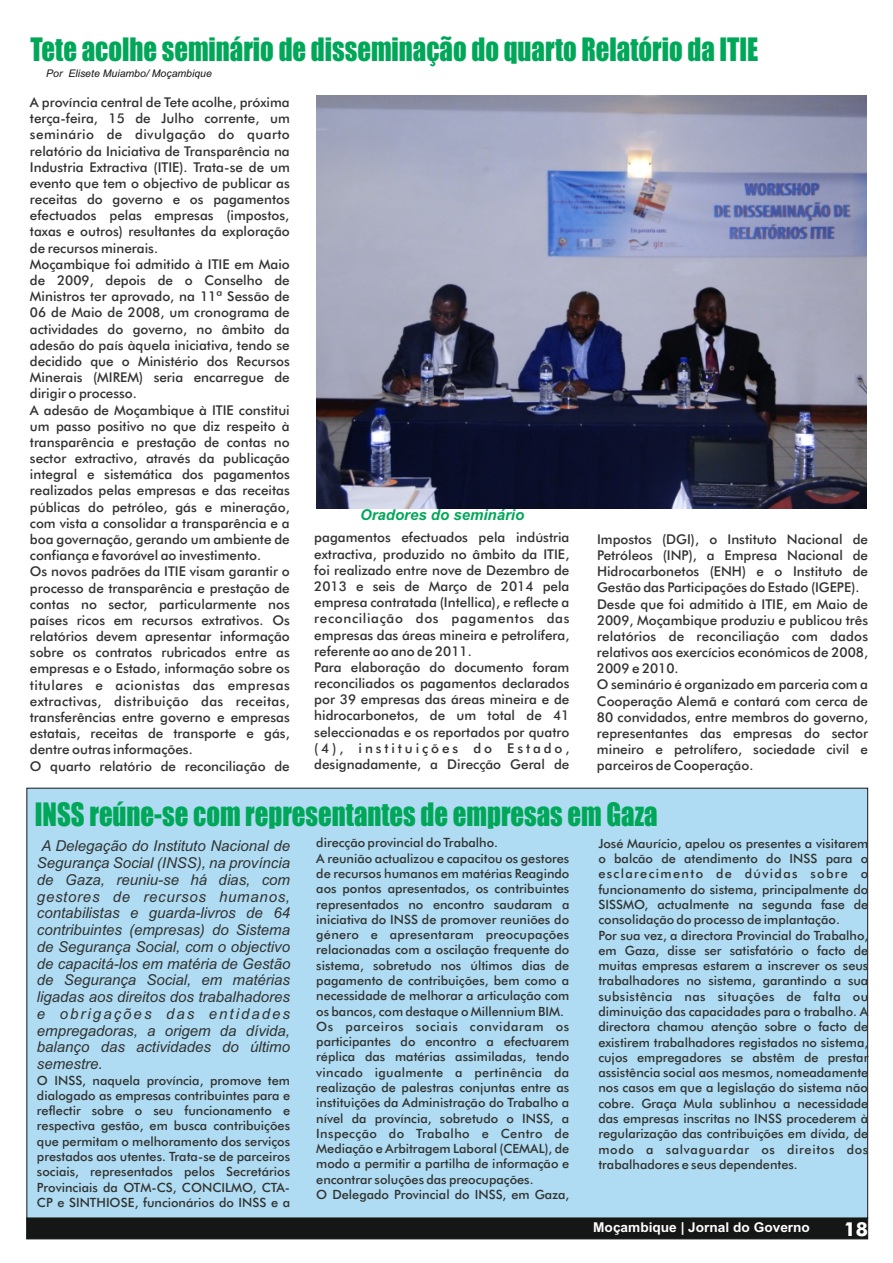
<style>
.page{position:relative;width:893px;height:1263px;background:#fff}
.page>*{position:absolute;margin:0;border:0;box-sizing:border-box;transform-origin:0 0}
.t1{font:29.7px "Impact";color:#00a759;scale:.9 1}
.t2{font:700 19.2px "Futura BT";color:#fff}
.t3{font:italic 15px/16.8px "Arial";color:#323232;text-align:justify}
.t4{font:italic 700 15px "Arial";color:#00a759}
.t5{font:500 13.5px/16.2px "Futura BT";color:#323232}
.t6{font:700 13.5px "Arial";color:#fff}
.t7{font:500 12.75px/15.3px "Futura BT";color:#323232}
.t8{font:italic 10.5px "Arial";color:#151616}
</style>
<div class="page">
<img style="left:317px;top:96px;width:549px;height:412px">
<div style="left:26px;top:1219px;width:842px;height:21px;background:#151616"></div>
<div style="left:26px;top:787px;width:842px;height:432px;background:#afdcf2"></div>
<h1 class="t1" style="left:30px;top:37px;width:810px">Tete acolhe seminário de disseminação do quarto Relatório da ITIE</h1>
<p class="t8" style="left:46px;top:70px;width:167px">Por Elisete Muiambo/ Moçambique</p>
<p class="t5" style="left:30px;top:95px;width:261px">A província central de Tete acolhe, próxima terça-feira, 15 de Julho corrente, um seminário de divulgação do quarto relatório da Iniciativa de Transparência na Industria Extractiva (ITIE). Trata-se de um evento que tem o objectivo de publicar as receitas do governo e os pagamentos efectuados pelas empresas (impostos, taxas e outros) resultantes da exploração de recursos minerais.<br>Moçambique foi admitido à ITIE em Maio de 2009, depois de o Conselho de Ministros ter aprovado, na 11ª Sessão de 06 de Maio de 2008, um cronograma de actividades do governo, no âmbito da adesão do país àquela iniciativa, tendo se decidido que o Ministério dos Recursos Minerais (MIREM) seria encarregue de dirigir o processo.<br>A adesão de Moçambique à ITIE constitui um passo positivo no que diz respeito à transparência e prestação de contas no sector extractivo, através da publicação integral e sistemática dos pagamentos realizados pelas empresas e das receitas públicas do petróleo, gás e mineração, com vista a consolidar a transparência e a boa governação, gerando um ambiente de confiança e favorável ao investimento.<br>Os novos padrões da ITIE visam garantir o processo de transparência e prestação de contas no sector, particularmente nos países ricos em recursos extrativos. Os relatórios devem apresentar informação sobre os contratos rubricados entre as empresas e o Estado, informação sobre os titulares e acionistas das empresas extractivas, distribuição das receitas, transferências entre governo e empresas estatais, receitas de transporte e gás, dentre outras informações.<br>O quarto relatório de reconciliação de</p>
<p class="t4" style="left:360px;top:509px;width:166px">Oradores do seminário</p>
<p class="t5" style="left:314px;top:531px;width:257px">pagamentos efectuados pela indústria extractiva, produzido no âmbito da ITIE, foi realizado entre nove de Dezembro de 2013 e seis de Março de 2014 pela empresa contratada (Intellica), e reflecte a reconciliação dos pagamentos das empresas das áreas mineira e petrolífera, referente ao ano de 2011.<br>Para elaboração do documento foram reconciliados os pagamentos declarados por 39 empresas das áreas mineira e de hidrocarbonetos, de um total de 41 seleccionadas e os reportados por quatro (4), instituições do Estado, designadamente, a Direcção Geral de</p>
<p class="t5" style="left:597px;top:532px;width:273px">Impostos (DGI), o Instituto Nacional de Petróleos (INP), a Empresa Nacional de Hidrocarbonetos (ENH) e o Instituto de Gestão das Participações do Estado (IGEPE).<br>Desde que foi admitido à ITIE, em Maio de 2009, Moçambique produziu e publicou três relatórios de reconciliação com dados relativos aos exercícios económicos de 2008, 2009 e 2010.<br>O seminário é organizado em parceria com a Cooperação Alemã e contará com cerca de 80 convidados, entre membros do governo, representantes das empresas do sector mineiro e petrolífero, sociedade civil e parceiros de Cooperação.</p>
<h1 class="t1" style="left:35px;top:802px;width:693px">INSS reúne-se com representantes de empresas em Gaza</h1>
<p class="t3" style="left:37px;top:839px;width:255px">A Delegação do Instituto Nacional de Segurança Social (INSS), na província de Gaza, reuniu-se há dias, com gestores de recursos humanos, contabilistas e guarda-livros de 64 contribuintes (empresas) do Sistema de Segurança Social, com o objectivo de capacitá-los em matéria de Gestão de Segurança Social, em matérias ligadas aos direitos dos trabalhadores e obrigações das entidades empregadoras, a origem da dívida, balanço das actividades do último semestre.</p>
<p class="t7" style="left:37px;top:1074px;width:255px;text-align:justify">O INSS, naquela província, promove tem dialogado as empresas contribuintes para e reflectir sobre o seu funcionamento e respectiva gestão, em busca contribuições que permitam o melhoramento dos serviços prestados aos utentes. Trata-se de parceiros sociais, representados pelos Secretários Provinciais da OTM-CS, CONCILMO, CTA-CP e SINTHIOSE, funcionários do INSS e a</p>
<p class="t7" style="left:316px;top:836px;width:255px">direcção provincial do Trabalho.<br>A reunião actualizou e capacitou os gestores de recursos humanos em matérias Reagindo aos pontos apresentados, os contribuintes representados no encontro saudaram a iniciativa do INSS de promover reuniões do género e apresentaram preocupações relacionadas com a oscilação frequente do sistema, sobretudo nos últimos dias de pagamento de contribuições, bem como a necessidade de melhorar a articulação com os bancos, com destaque o Millennium BIM.<br>Os parceiros sociais convidaram os participantes do encontro a efectuarem réplica das matérias assimiladas, tendo vincado igualmente a pertinência da realização de palestras conjuntas entre as instituições da Administração do Trabalho a nível da província, sobretudo o INSS, a Inspecção do Trabalho e Centro de Mediação e Arbitragem Laboral (CEMAL), de modo a permitir a partilha de informação e encontrar soluções das preocupações.<br>O Delegado Provincial do INSS, em Gaza,</p>
<p class="t7" style="left:598px;top:837px;width:272px">José Maurício, apelou os presentes a visitarem o balcão de atendimento do INSS para o esclarecimento de dúvidas sobre o funcionamento do sistema, principalmente do SISSMO, actualmente na segunda fase de consolidação do processo de implantação.<br>Por sua vez, a directora Provincial do Trabalho, em Gaza, disse ser satisfatório o facto de muitas empresas estarem a inscrever os seus trabalhadores no sistema, garantindo a sua subsistência nas situações de falta ou diminuição das capacidades para o trabalho. A directora chamou atenção sobre o facto de existirem trabalhadores registados no sistema, cujos empregadores se abstêm de prestar assistência social aos mesmos, nomeadamente nos casos em que a legislação do sistema não cobre. Graça Mula sublinhou a necessidade das empresas inscritas no INSS procederem à regularização das contribuições em dívida, de modo a salvaguardar os direitos dos trabalhadores e seus dependentes.</p>
<p class="t6" style="left:593px;top:1222px;width:218px">Moçambique | Jornal do Governo</p>
<h2 class="t2" style="left:844px;top:1221px;width:26px">18</h2>
</div>
